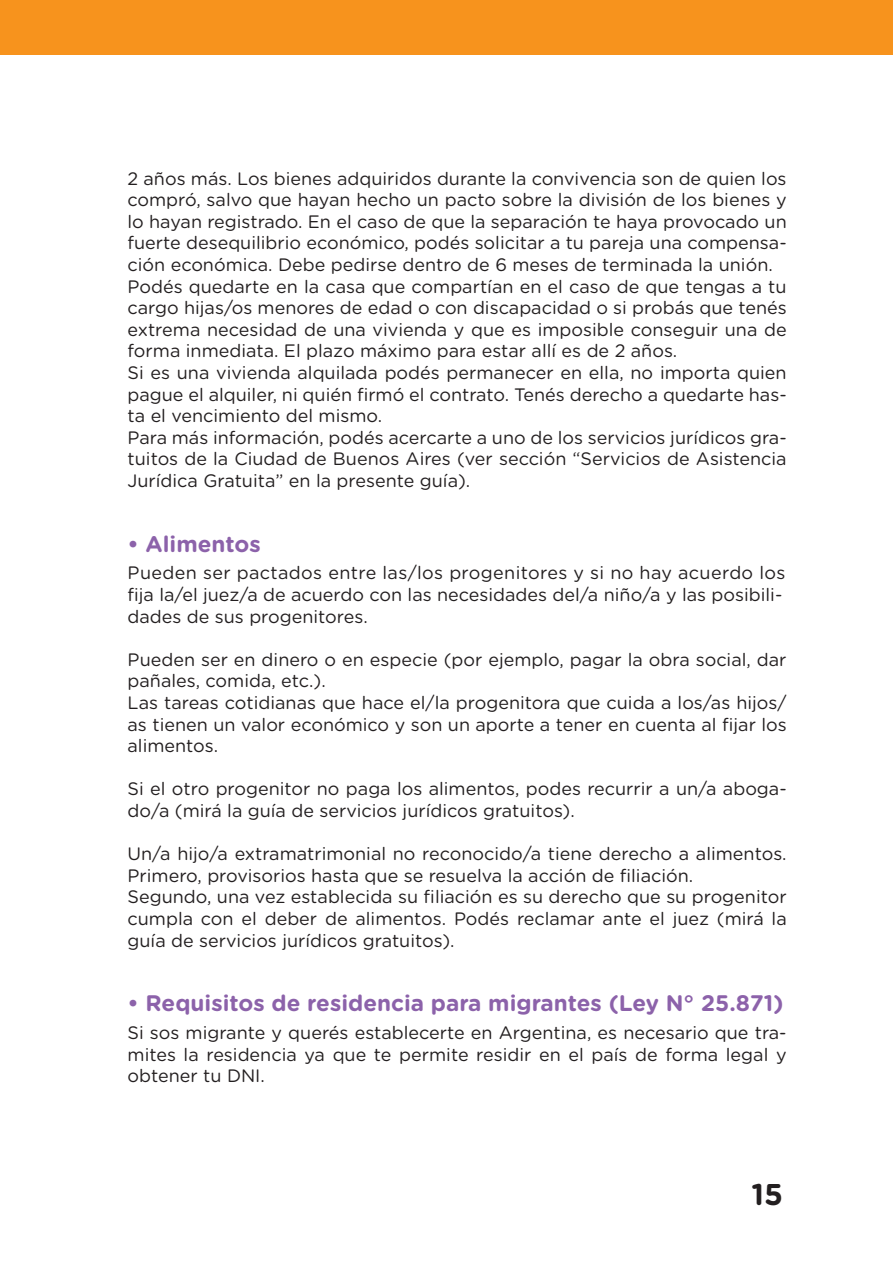
<style>
.page{position:relative;width:893px;height:1263px;background:#fff}
.page>*{position:absolute;margin:0;border:0;box-sizing:border-box;transform-origin:0 0}
.t1{font:700 30px "Gotham Rounded";color:#231f20}
.t2{font:700 22.5px "Gotham Rounded";color:#8c62aa}
.t3{font:18px/21.6px "Gotham Rounded";color:#231f20}
</style>
<div class="page">
<div style="left:0;top:0;width:893px;height:55px;background:#f7931d"></div>
<p class="t3" style="left:128px;top:167px;width:661px">2 años más. Los bienes adquiridos durante la convivencia son de quien los compró, salvo que hayan hecho un pacto sobre la división de los bienes y lo hayan registrado. En el caso de que la separación te haya provocado un fuerte desequilibrio económico, podés solicitar a tu pareja una compensa&shy;ción económica. Debe pedirse dentro de 6 meses de terminada la unión.<br>Podés quedarte en la casa que compartían en el caso de que tengas a tu cargo hijas/os menores de edad o con discapacidad o si probás que tenés extrema necesidad de una vivienda y que es imposible conseguir una de forma inmediata. El plazo máximo para estar allí es de 2 años.<br>Si es una vivienda alquilada podés permanecer en ella, no importa quien pague el alquiler, ni quién firmó el contrato. Tenés derecho a quedarte has&shy;ta el vencimiento del mismo.<br>Para más información, podés acercarte a uno de los servicios jurídicos gra&shy;tuitos de la Ciudad de Buenos Aires (ver sección “Servicios de Asistencia Jurídica Gratuita” en la presente guía).</p>
<p class="t2" style="left:128px;top:527px;width:135px">• Alimentos</p>
<p class="t3" style="left:128px;top:561px;width:659px">Pueden ser pactados entre las/los progenitores y si no hay acuerdo los fija la/el juez/a de acuerdo con las necesidades del/a niño/a y las posibili&shy;dades de sus progenitores.</p>
<p class="t3" style="left:128px;top:648px;width:661px">Pueden ser en dinero o en especie (por ejemplo, pagar la obra social, dar pañales, comida, etc.).<br>Las tareas cotidianas que hace el/la progenitora que cuida a los/as hijos/ as tienen un valor económico y son un aporte a tener en cuenta al fijar los alimentos.</p>
<p class="t3" style="left:128px;top:777px;width:661px">Si el otro progenitor no paga los alimentos, podes recurrir a un/a aboga&shy;do/a (mirá la guía de servicios jurídicos gratuitos).</p>
<p class="t3" style="left:128px;top:842px;width:661px">Un/a hijo/a extramatrimonial no reconocido/a tiene derecho a alimentos.<br>Primero, provisorios hasta que se resuelva la acción de filiación.<br>Segundo, una vez establecida su filiación es su derecho que su progenitor cumpla con el deber de alimentos. Podés reclamar ante el juez (mirá la guía de servicios jurídicos gratuitos).</p>
<p class="t2" style="left:128px;top:987px;width:657px">• Requisitos de residencia para migrantes (Ley N° 25.871)</p>
<p class="t3" style="left:128px;top:1021px;width:661px;text-align:justify">Si sos migrante y querés establecerte en Argentina, es necesario que tra&shy;mites la residencia ya que te permite residir en el país de forma legal y obtener tu DNI.</p>
<h1 class="t1" style="left:751px;top:1172px;width:33px">15</h1>
</div>
